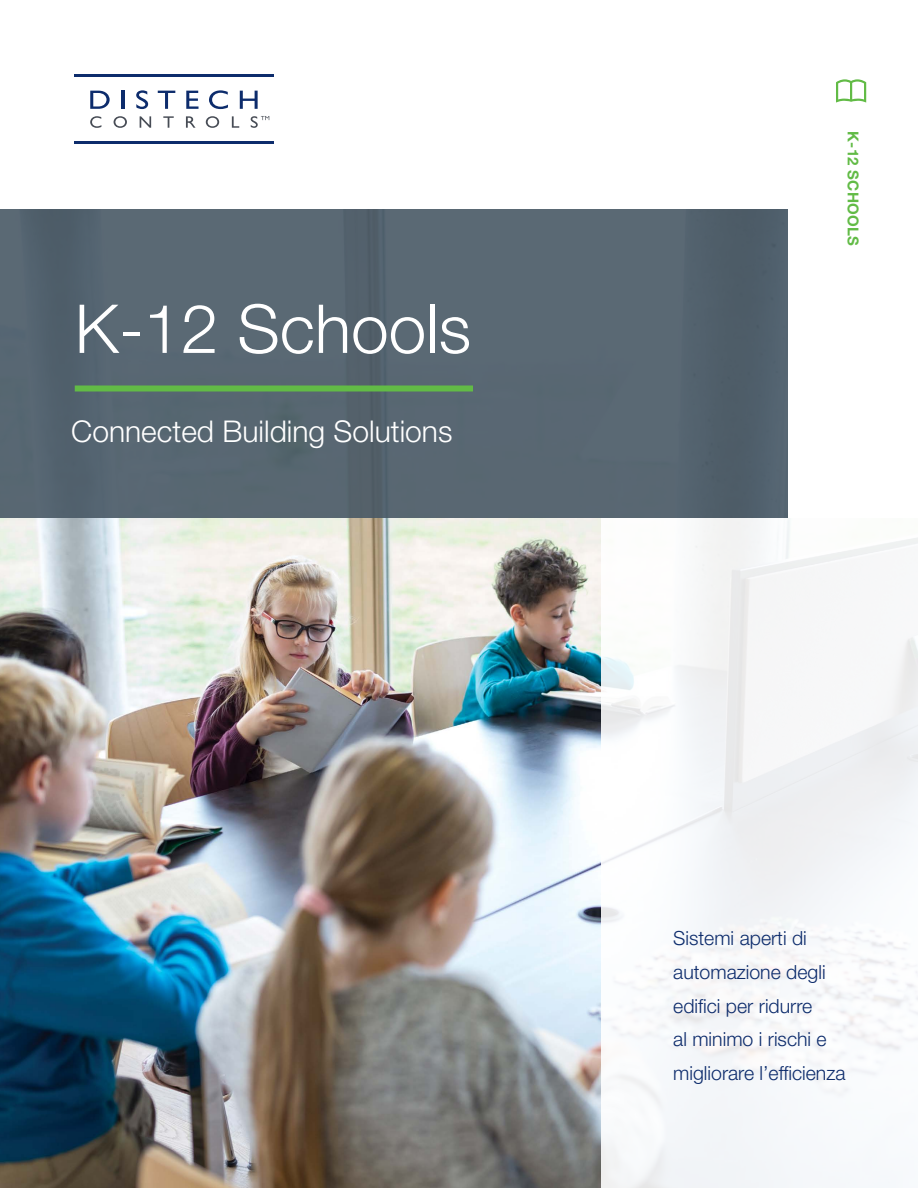
<style>
.page{position:relative;width:918px;height:1188px;background:#fff}
.page>*{position:absolute;margin:0;border:0;box-sizing:border-box;transform-origin:0 0}
.t1{font:300 67.5px "Helvetica Neue LT Std";color:#fff}
.t2{font:300 30px "Helvetica Neue LT Std";color:#fff}
.t3{font:300 19.5px/33.6px "Helvetica Neue LT Std";color:#0d2c6c}
.t4{font:700 15px "Helvetica Neue LT Std";letter-spacing:.02em;color:#62bb46}
</style>
<div class="page">
<img style="left:0;top:518px;width:602px;height:670px">
<div style="left:0;top:210px;width:789px;height:308px;background:#596773"></div>
<div style="left:602px;top:518px;width:316px;height:670px;background:#f6f7f9"></div>
<hr style="left:74px;top:142px;width:200px;height:2px;background:#0d2c6c">
<hr style="left:74px;top:74px;width:200px;height:2px;background:#0d2c6c">
<svg style="left:90px;top:91px;width:20px;height:18px"></svg>
<hr style="left:122px;top:91px;width:3px;height:18px;background:#0d2c6c">
<svg style="left:136px;top:90px;width:12px;height:19px"></svg>
<svg style="left:158px;top:91px;width:17px;height:18px"></svg>
<svg style="left:186px;top:91px;width:13px;height:18px"></svg>
<svg style="left:209px;top:90px;width:19px;height:19px"></svg>
<svg style="left:240px;top:91px;width:18px;height:18px"></svg>
<svg style="left:90px;top:116px;width:11px;height:12px"></svg>
<svg style="left:114px;top:116px;width:13px;height:12px"></svg>
<svg style="left:140px;top:116px;width:11px;height:12px"></svg>
<svg style="left:163px;top:116px;width:11px;height:12px"></svg>
<svg style="left:186px;top:116px;width:10px;height:12px"></svg>
<svg style="left:206px;top:116px;width:13px;height:12px"></svg>
<svg style="left:232px;top:116px;width:7px;height:12px"></svg>
<svg style="left:251px;top:116px;width:18px;height:12px"></svg>
<svg style="left:836px;top:79px;width:30px;height:24px"></svg>
<div style="left:75px;top:386px;width:398px;height:6px;background:#62bb46"></div>
<h1 class="t1" style="left:75px;top:288px;width:398px">K-12 Schools</h1>
<h2 class="t2" style="left:71px;top:413px;width:383px">Connected Building Solutions</h2>
<p class="t4" style="left:863px;top:131px;width:117px;rotate:90deg">K-12 SCHOOLS</p>
<p class="t3" style="left:673px;top:921px;width:174px">Sistemi aperti di automazione degli edifici per ridurre<br>al minimo i rischi e migliorare l’efficienza</p>
</div>
